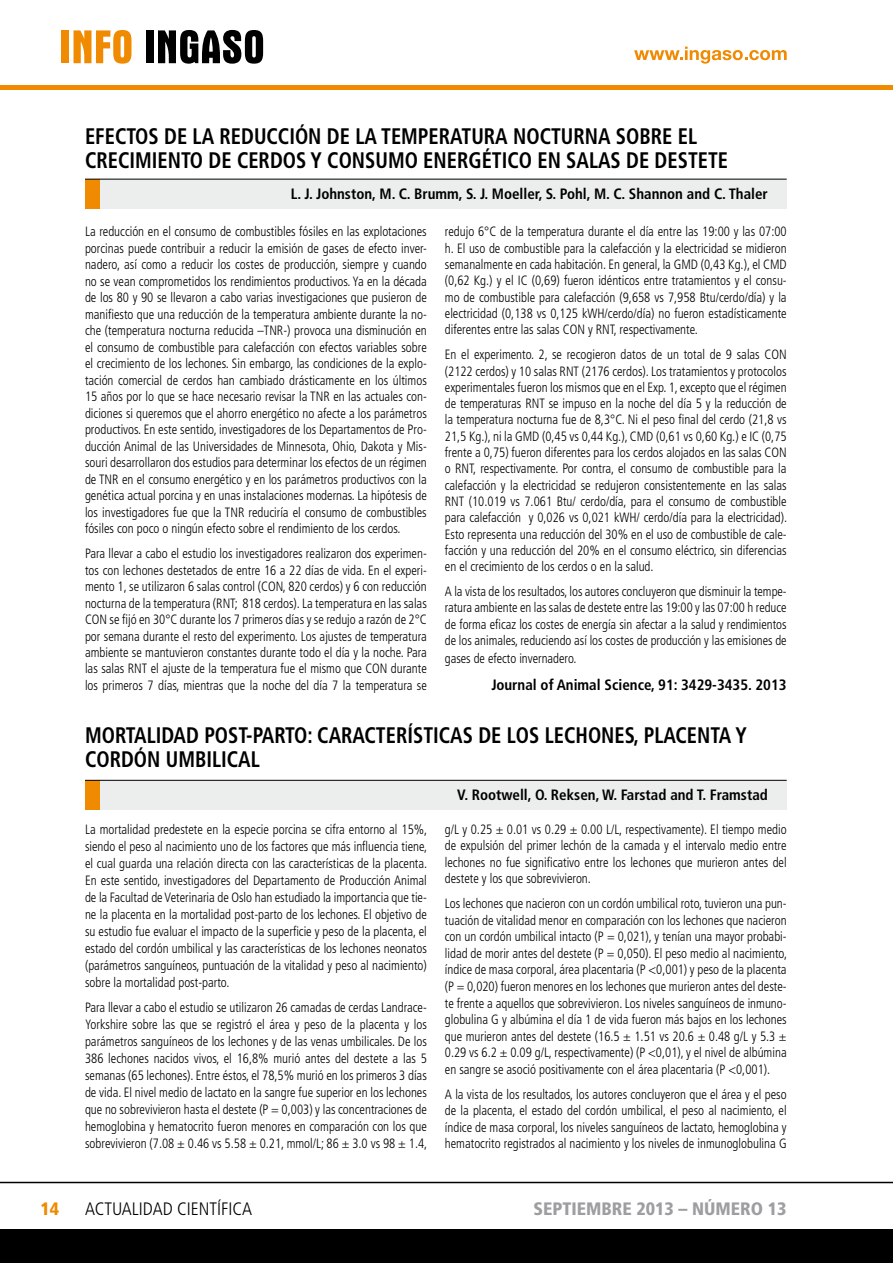
<style>
.page{position:relative;width:893px;height:1263px;background:#fff}
.page>*{position:absolute;margin:0;border:0;box-sizing:border-box;transform-origin:0 0}
.t1{font:700 condensed 22.5px/24px "Frutiger";color:#000;scale:.91 1}
.t2{font:900 condensed 18px "Frutiger";color:#9c9e9f}
.t3{font:300 condensed 18px "Frutiger";color:#000}
.t4{font:900 condensed 18px "Frutiger";color:#f08a00}
.t5{font:700 condensed 15px "Frutiger";color:#000}
.t6{font:300 condensed 13.5px/16.5px "Frutiger";color:#000;text-align:justify;scale:.95 1}
.t7{font:300 condensed 13.5px/16.4px "Frutiger";color:#000;text-align:justify;scale:.94 1}
</style>
<div class="page">
<hr style="left:0;top:85px;width:893px;height:4px;background:#f08a00">
<div style="left:62px;top:30px;width:7px;height:33px;background:#f08a00"></div>
<svg style="left:74px;top:30px;width:57px;height:34px"></svg>
<div style="left:146px;top:30px;width:7px;height:33px;background:#000"></div>
<svg style="left:158px;top:30px;width:105px;height:34px"></svg>
<div style="left:0;top:1229px;width:893px;height:34px;background:#000"></div>
<hr style="left:0;top:1182px;width:893px;height:1px;background:#000">
<svg style="left:634px;top:47px;width:153px;height:17px"></svg>
<div style="left:85px;top:179px;width:702px;height:30px;background:#eceded"></div>
<div style="left:85px;top:179px;width:15px;height:30px;background:#f08a00"></div>
<div style="left:85px;top:781px;width:702px;height:29px;background:#eceded"></div>
<div style="left:85px;top:781px;width:15px;height:29px;background:#f08a00"></div>
<hr style="left:85px;top:179px;width:702px;height:1px;background:#000">
<hr style="left:85px;top:780px;width:702px;height:1px;background:#000">
<h1 class="t1" style="left:85px;top:125px;width:708px">EFECTOS DE LA REDUCCIÓN DE LA TEMPERATURA NOCTURNA SOBRE EL<br>CRECIMIENTO DE CERDOS Y CONSUMO ENERGÉTICO EN SALAS DE DESTETE</h1>
<p class="t5" style="left:291px;top:185px;width:479px">L. J. Johnston, M. C. Brumm, S. J. Moeller, S. Pohl, M. C. Shannon and C. Thaler</p>
<p class="t6" style="left:85px;top:224px;width:361px">La reducción en el consumo de combustibles fósiles en las explotaciones porcinas puede contribuir a reducir la emisión de gases de efecto inver&shy;nadero, así como a reducir los costes de producción, siempre y cuando no se vean comprometidos los rendimientos productivos. Ya en la década de los 80 y 90 se llevaron a cabo varias investigaciones que pusieron de manifiesto que una reducción de la temperatura ambiente durante la no&shy;che (temperatura nocturna reducida –TNR-) provoca una disminución en el consumo de combustible para calefacción con efectos variables sobre el crecimiento de los lechones. Sin embargo, las condiciones de la explo&shy;tación comercial de cerdos han cambiado drásticamente en los últimos 15 años por lo que se hace necesario revisar la TNR en las actuales con&shy;diciones si queremos que el ahorro energético no afecte a los parámetros productivos. En este sentido, investigadores de los Departamentos de Pro&shy;ducción Animal de las Universidades de Minnesota, Ohio, Dakota y Mis&shy;souri desarrollaron dos estudios para determinar los efectos de un régimen de TNR en el consumo energético y en los parámetros productivos con la genética actual porcina y en unas instalaciones modernas. La hipótesis de los investigadores fue que la TNR reduciría el consumo de combustibles fósiles con poco o ningún efecto sobre el rendimiento de los cerdos.</p>
<p class="t6" style="left:85px;top:545px;width:361px">Para llevar a cabo el estudio los investigadores realizaron dos experimen&shy;tos con lechones destetados de entre 16 a 22 días de vida. En el experi&shy;mento 1, se utilizaron 6 salas control (CON, 820 cerdos) y 6 con reducción nocturna de la temperatura (RNT; 818 cerdos). La temperatura en las salas CON se fijó en 30°C durante los 7 primeros días y se redujo a razón de 2°C por semana durante el resto del experimento. Los ajustes de temperatura ambiente se mantuvieron constantes durante todo el día y la noche. Para las salas RNT el ajuste de la temperatura fue el mismo que CON durante los primeros 7 días, mientras que la noche del día 7 la temperatura se</p>
<p class="t6" style="left:445px;top:224px;width:361px">redujo 6°C de la temperatura durante el día entre las 19:00 y las 07:00 h. El uso de combustible para la calefacción y la electricidad se midieron semanalmente en cada habitación. En general, la GMD (0,43 Kg.), el CMD (0,62 Kg.) y el IC (0,69) fueron idénticos entre tratamientos y el consu&shy;mo de combustible para calefacción (9,658 vs 7,958 Btu/cerdo/día) y la electricidad (0,138 vs 0,125 kWH/cerdo/día) no fueron estadísticamente diferentes entre las salas CON y RNT, respectivamente.</p>
<p class="t6" style="left:445px;top:346px;width:362px">En el experimento. 2, se recogieron datos de un total de 9 salas CON (2122 cerdos) y 10 salas RNT (2176 cerdos). Los tratamientos y protocolos experimentales fueron los mismos que en el Exp. 1, excepto que el régimen de temperaturas RNT se impuso en la noche del día 5 y la reducción de la temperatura nocturna fue de 8,3°C. Ni el peso final del cerdo (21,8 vs 21,5 Kg.), ni la GMD (0,45 vs 0,44 Kg.), CMD (0,61 vs 0,60 Kg.) e IC (0,75 frente a 0,75) fueron diferentes para los cerdos alojados en las salas CON o RNT, respectivamente. Por contra, el consumo de combustible para la calefacción y la electricidad se redujeron consistentemente en las salas RNT (10.019 vs 7.061 Btu/ cerdo/día, para el consumo de combustible para calefacción y 0,026 vs 0,021 kWH/ cerdo/día para la electricidad).<br>Esto representa una reducción del 30% en el uso de combustible de cale&shy;facción y una reducción del 20% en el consumo eléctrico, sin diferencias en el crecimiento de los cerdos o en la salud.</p>
<p class="t7" style="left:445px;top:583px;width:365px">A la vista de los resultados, los autores concluyeron que disminuir la tempe&shy;ratura ambiente en las salas de destete entre las 19:00 y las 07:00 h reduce de forma eficaz los costes de energía sin afectar a la salud y rendimientos de los animales, reduciendo así los costes de producción y las emisiones de</p>
<p class="t7" style="left:445px;top:650px;width:142px">gases de efecto invernadero.</p>
<p class="t5" style="left:491px;top:676px;width:297px">Journal of Animal Science, 91: 3429-3435. 2013</p>
<h1 class="t1" style="left:85px;top:723px;width:729px">MORTALIDAD POST-PARTO: CARACTERÍSTICAS DE LOS LECHONES, PLACENTA Y<br>CORDÓN UMBILICAL</h1>
<p class="t6" style="left:85px;top:821px;width:362px;line-height:17px">La mortalidad predestete en la especie porcina se cifra entorno al 15%, siendo el peso al nacimiento uno de los factores que más influencia tiene, el cual guarda una relación directa con las características de la placenta.<br>En este sentido, investigadores del Departamento de Producción Animal de la Facultad de Veterinaria de Oslo han estudiado la importancia que tie&shy;ne la placenta en la mortalidad post-parto de los lechones. El objetivo de su estudio fue evaluar el impacto de la superficie y peso de la placenta, el estado del cordón umbilical y las características de los lechones neonatos (parámetros sanguíneos, puntuación de la vitalidad y peso al nacimiento) sobre la mortalidad post-parto.</p>
<p class="t6" style="left:85px;top:999px;width:362px;line-height:17px">Para llevar a cabo el estudio se utilizaron 26 camadas de cerdas Landrace-Yorkshire sobre las que se registró el área y peso de la placenta y los parámetros sanguíneos de los lechones y de las venas umbilicales. De los 386 lechones nacidos vivos, el 16,8% murió antes del destete a las 5 semanas (65 lechones). Entre éstos, el 78,5% murió en los primeros 3 días de vida. El nivel medio de lactato en la sangre fue superior en los lechones que no sobrevivieron hasta el destete (P = 0,003) y las concentraciones de hemoglobina y hematocrito fueron menores en comparación con los que sobrevivieron (7.08 ± 0.46 vs 5.58 ± 0.21, mmol/L; 86 ± 3.0 vs 98 ± 1.4,</p>
<p class="t5" style="left:457px;top:786px;width:312px">V. Rootwell, O. Reksen, W. Farstad and T. Framstad</p>
<p class="t6" style="left:445px;top:821px;width:361px">g/L y 0.25 ± 0.01 vs 0.29 ± 0.00 L/L, respectivamente). El tiempo medio de expulsión del primer lechón de la camada y el intervalo medio entre lechones no fue significativo entre los lechones que murieron antes del destete y los que sobrevivieron.</p>
<p class="t6" style="left:445px;top:896px;width:362px">Los lechones que nacieron con un cordón umbilical roto, tuvieron una pun&shy;tuación de vitalidad menor en comparación con los lechones que nacieron con un cordón umbilical intacto (P = 0,021), y tenían una mayor probabi&shy;lidad de morir antes del destete (P = 0,050). El peso medio al nacimiento, índice de masa corporal, área placentaria (P &lt;0,001) y peso de la placenta (P = 0,020) fueron menores en los lechones que murieron antes del deste&shy;te frente a aquellos que sobrevivieron. Los niveles sanguíneos de inmuno&shy;globulina G y albúmina el día 1 de vida fueron más bajos en los lechones que murieron antes del destete (16.5 ± 1.51 vs 20.6 ± 0.48 g/L y 5.3 ± 0.29 vs 6.2 ± 0.09 g/L, respectivamente) (P &lt;0,01), y el nivel de albúmina en sangre se asoció positivamente con el área placentaria (P &lt;0,001).</p>
<p class="t6" style="left:445px;top:1086px;width:361px">A la vista de los resultados, los autores concluyeron que el área y el peso de la placenta, el estado del cordón umbilical, el peso al nacimiento, el índice de masa corporal, los niveles sanguíneos de lactato, hemoglobina y hematocrito registrados al nacimiento y los niveles de inmunoglobulina G</p>
<h2 class="t4" style="left:40px;top:1198px;width:20px">14</h2>
<h2 class="t3" style="left:85px;top:1199px;width:169px">ACTUALIDAD CIENTÍFICA</h2>
<h2 class="t2" style="left:533px;top:1198px;width:255px">SEPTIEMBRE 2013 – NÚMERO 13</h2>
</div>
